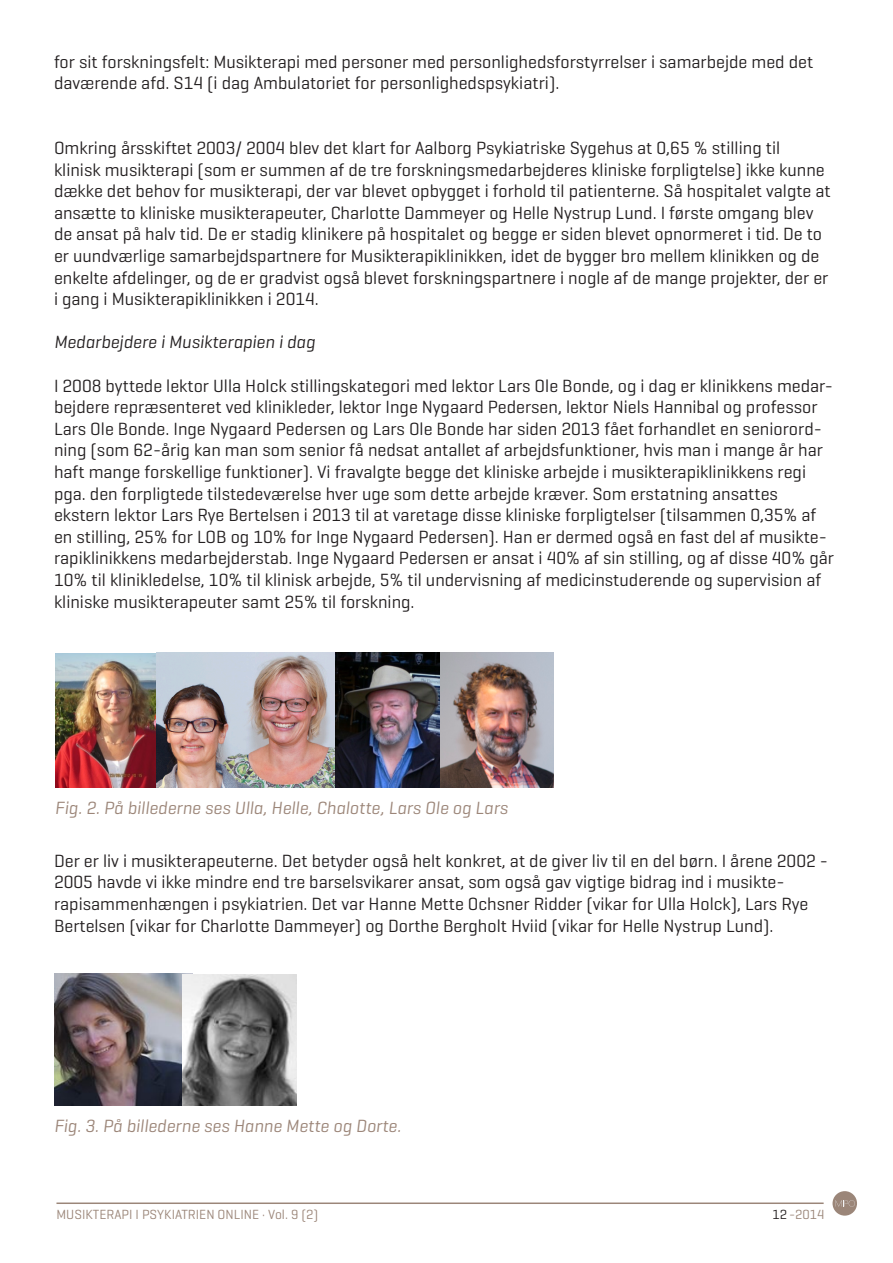
<style>
.page{position:relative;width:893px;height:1263px;background:#fff}
.page>*{position:absolute;margin:0;border:0;box-sizing:border-box;transform-origin:0 0}
.t1{font:18px/21.6px "Geogrotesque";color:#231f20}
.t2{font:italic 18px "Geogrotesque";color:#9c8679}
.t3{font:italic 18px "Geogrotesque";color:#231f20}
.t4{font:13.5px "Geogrotesque";color:#9b8679}
.s1{color:#231f20}
</style>
<div class="page">
<img style="left:55px;top:653px;width:498px;height:135px">
<img style="left:55px;top:973px;width:137px;height:132px">
<img style="left:183px;top:974px;width:113px;height:131px">
<div style="left:832px;top:1191px;width:25px;height:24px;background:#9b8679;border-radius:50%"></div>
<svg style="left:835px;top:1200px;width:20px;height:6px"></svg>
<hr style="left:56px;top:1202px;width:768px;height:2px;background:#9b8679">
<p class="t1" style="left:54px;top:50px;width:761px">for sit forskningsfelt: Musikterapi med personer med personlighedsforstyrrelser i samarbejde med det daværende afd. S14 (i dag Ambulatoriet for personlighedspsykiatri).</p>
<p class="t1" style="left:54px;top:136px;width:728px">Omkring årsskiftet 2003/ 2004 blev det klart for Aalborg Psykiatriske Sygehus at 0,65 % stilling til</p>
<p class="t1" style="left:54px;top:158px;width:778px">klinisk musikterapi (som er summen af de tre forskningsmedarbejderes kliniske forpligtelse) ikke kunne dække det behov for musikterapi, der var blevet opbygget i forhold til patienterne. Så hospitalet valgte at ansætte to kliniske musikterapeuter, Charlotte Dammeyer og Helle Nystrup Lund. I første omgang blev de ansat på halv tid. De er stadig klinikere på hospitalet og begge er siden blevet opnormeret i tid. De to er uundværlige samarbejdspartnere for Musikterapiklinikken, idet de bygger bro mellem klinikken og de enkelte afdelinger, og de er gradvist også blevet forskningspartnere i nogle af de mange projekter, der er i gang i Musikterapiklinikken i 2014.</p>
<p class="t3" style="left:54px;top:331px;width:263px">Medarbejdere i Musikterapien i dag</p>
<p class="t1" style="left:54px;top:374px;width:780px">I 2008 byttede lektor Ulla Holck stillingskategori med lektor Lars Ole Bonde, og i dag er klinikkens medar&shy;bejdere repræsenteret ved klinikleder, lektor Inge Nygaard Pedersen, lektor Niels Hannibal og professor Lars Ole Bonde. Inge Nygaard Pedersen og Lars Ole Bonde har siden 2013 fået forhandlet en seniorord&shy;ning (som 62-årig kan man som senior få nedsat antallet af arbejdsfunktioner, hvis man i mange år har haft mange forskellige funktioner). Vi fravalgte begge det kliniske arbejde i musikterapiklinikkens regi pga. den forpligtede tilstedeværelse hver uge som dette arbejde kræver. Som erstatning ansattes</p>
<p class="t1" style="left:54px;top:504px;width:774px">ekstern lektor Lars Rye Bertelsen i 2013 til at varetage disse kliniske forpligtelser (tilsammen 0,35% af en stilling, 25% for LOB og 10% for Inge Nygaard Pedersen). Han er dermed også en fast del af musikte-</p>
<p class="t1" style="left:54px;top:547px;width:782px">rapiklinikkens medarbejderstab. Inge Nygaard Pedersen er ansat i 40% af sin stilling, og af disse 40% går<br>10% til klinikledelse, 10% til klinisk arbejde, 5% til undervisning af medicinstuderende og supervision af kliniske musikterapeuter samt 25% til forskning.</p>
<p class="t2" style="left:55px;top:797px;width:454px">Fig. 2. På billederne ses Ulla, Helle, Chalotte, Lars Ole og Lars</p>
<p class="t1" style="left:54px;top:849px;width:776px">Der er liv i musikterapeuterne. Det betyder også helt konkret, at de giver liv til en del børn. I årene 2002 -<br>2005 havde vi ikke mindre end tre barselsvikarer ansat, som også gav vigtige bidrag ind i musikte-</p>
<p class="t1" style="left:54px;top:892px;width:756px">rapisammenhængen i psykiatrien. Det var Hanne Mette Ochsner Ridder (vikar for Ulla Holck), Lars Rye<br>Bertelsen (vikar for Charlotte Dammeyer) og Dorthe Bergholt Hviid (vikar for Helle Nystrup Lund).</p>
<p class="t2" style="left:54px;top:1114px;width:349px">Fig. 3. På billederne ses Hanne Mette og Dorte.</p>
<p class="t4" style="left:56px;top:1206px;width:263px">MUSIKTERAPI I PSYKIATRIEN ONLINE · Vol. 9 (2)</p>
<p class="t4" style="left:772px;top:1206px;width:54px"><span class="s1">12</span>-2014</p>
</div>
